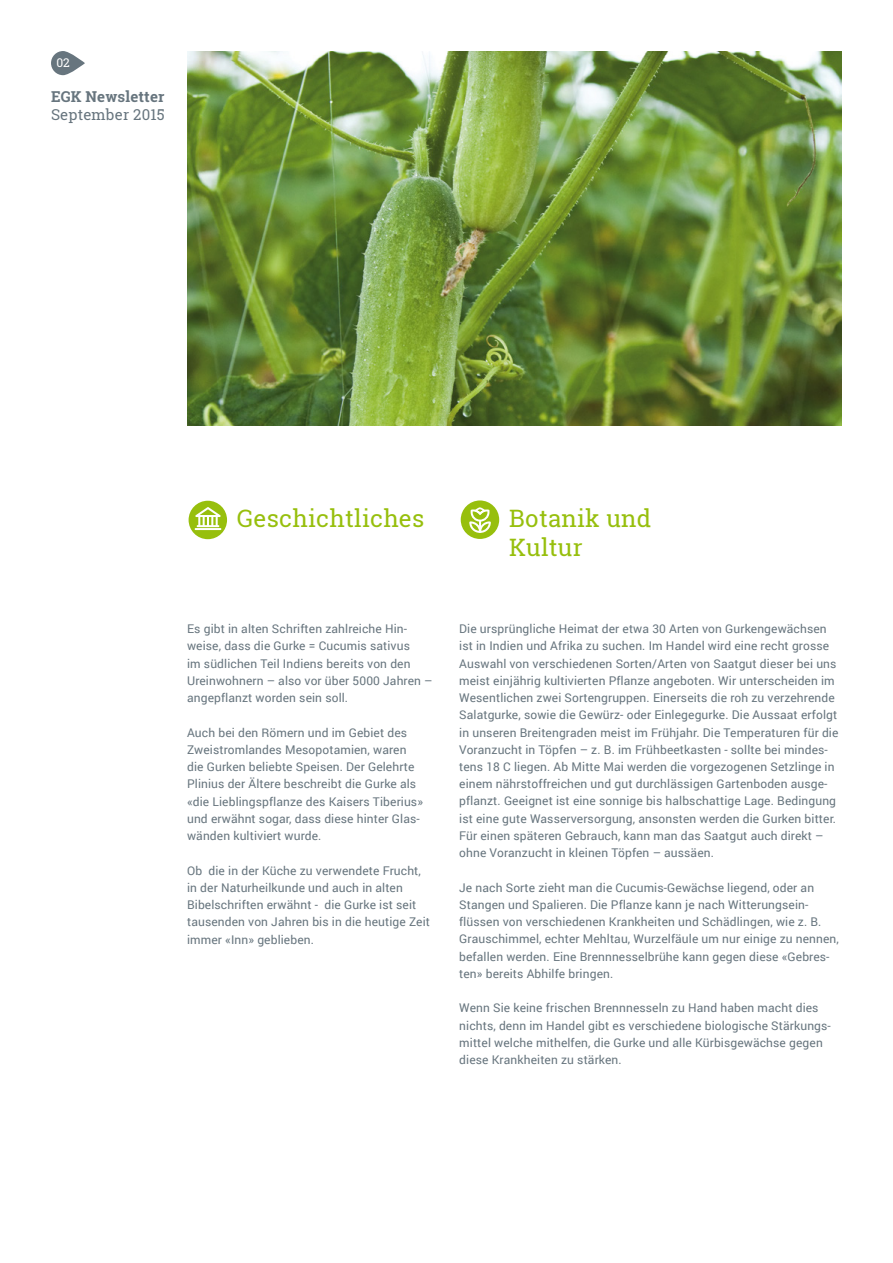
<style>
.page{position:relative;width:893px;height:1263px;background:#fff}
.page>*{position:absolute;margin:0;border:0;box-sizing:border-box;transform-origin:0 0}
.t1{font:24px/28.8px "Roboto Slab";letter-spacing:.01em;color:#97bf0d}
.t2{font:700 15px "Roboto Slab";letter-spacing:.01em;color:#67757e}
.t3{font:15px "Roboto Slab";letter-spacing:.01em;color:#67757e}
.t4{font:12px/17.2px "Roboto";letter-spacing:.01em;color:#67757e}
.t5{font:12px "Roboto Slab";color:#fff}
</style>
<div class="page">
<div style="left:189px;top:501px;width:38px;height:38px;background:#97bf0d;border-radius:50%"></div>
<svg style="left:195px;top:507px;width:26px;height:20px"></svg>
<hr style="left:197px;top:525px;width:22px;height:2px;background:#fff">
<hr style="left:195px;top:528px;width:26px;height:2px;background:#fff">
<div style="left:461px;top:500px;width:38px;height:39px;background:#97bf0d;border-radius:50%"></div>
<svg style="left:469px;top:507px;width:22px;height:26px"></svg>
<svg style="left:51px;top:51px;width:34px;height:24px"></svg>
<img style="left:187px;top:51px;width:655px;height:375px">
<p class="t5" style="left:56px;top:54px;width:15px">02</p>
<p class="t2" style="left:51px;top:86px;width:115px">EGK Newsletter</p>
<p class="t3" style="left:51px;top:104px;width:115px">September 2015</p>
<h1 class="t1" style="left:237px;top:504px;width:189px">Geschichtliches</h1>
<h1 class="t1" style="left:509px;top:504px;width:143px">Botanik und<br>Kultur</h1>
<p class="t4" style="left:187px;top:620px;width:247px">Es gibt in alten Schriften zahlreiche Hin&shy;weise, dass die Gurke = Cucumis sativus<br>im südlichen Teil Indiens bereits von den Ureinwohnern – also vor über 5000 Jahren – angepflanzt worden sein soll.</p>
<p class="t4" style="left:187px;top:723px;width:237px">Auch bei den Römern und im Gebiet des Zweistromlandes Mesopotamien, waren die Gurken beliebte Speisen. Der Gelehrte Plinius der Ältere beschreibt die Gurke als «die Lieblingspflanze des Kaisers Tiberius» und erwähnt sogar, dass diese hinter Glas&shy;wänden kultiviert wurde.</p>
<p class="t4" style="left:187px;top:861px;width:244px">Ob die in der Küche zu verwendete Frucht, in der Naturheilkunde und auch in alten Bibelschriften erwähnt - die Gurke ist seit tausenden von Jahren bis in die heutige Zeit immer «Inn» geblieben.</p>
<p class="t4" style="left:459px;top:620px;width:381px">Die ursprüngliche Heimat der etwa 30 Arten von Gurkengewächsen ist in Indien und Afrika zu suchen. Im Handel wird eine recht grosse Auswahl von verschiedenen Sorten/Arten von Saatgut dieser bei uns meist einjährig kultivierten Pflanze angeboten. Wir unterscheiden im Wesentlichen zwei Sortengruppen. Einerseits die roh zu verzehrende Salatgurke, sowie die Gewürz- oder Einlegegurke. Die Aussaat erfolgt in unseren Breitengraden meist im Frühjahr. Die Temperaturen für die Voranzucht in Töpfen – z. B. im Frühbeetkasten - sollte bei mindes&shy;tens 18 C liegen. Ab Mitte Mai werden die vorgezogenen Setzlinge in einem nährstoffreichen und gut durchlässigen Gartenboden ausge&shy;pflanzt. Geeignet ist eine sonnige bis halbschattige Lage. Bedingung ist eine gute Wasserversorgung, ansonsten werden die Gurken bitter.<br>Für einen späteren Gebrauch, kann man das Saatgut auch direkt – ohne Voranzucht in kleinen Töpfen – aussäen.</p>
<p class="t4" style="left:459px;top:878px;width:381px">Je nach Sorte zieht man die Cucumis-Gewächse liegend, oder an Stangen und Spalieren. Die Pflanze kann je nach Witterungsein&shy;flüssen von verschiedenen Krankheiten und Schädlingen, wie z. B.<br>Grauschimmel, echter Mehltau, Wurzelfäule um nur einige zu nennen, befallen werden. Eine Brennnesselbrühe kann gegen diese «Gebres&shy;ten» bereits Abhilfe bringen.</p>
<p class="t4" style="left:459px;top:999px;width:373px">Wenn Sie keine frischen Brennnesseln zu Hand haben macht dies nichts, denn im Handel gibt es verschiedene biologische Stärkungs&shy;mittel welche mithelfen, die Gurke und alle Kürbisgewächse gegen diese Krankheiten zu stärken.</p>
</div>
